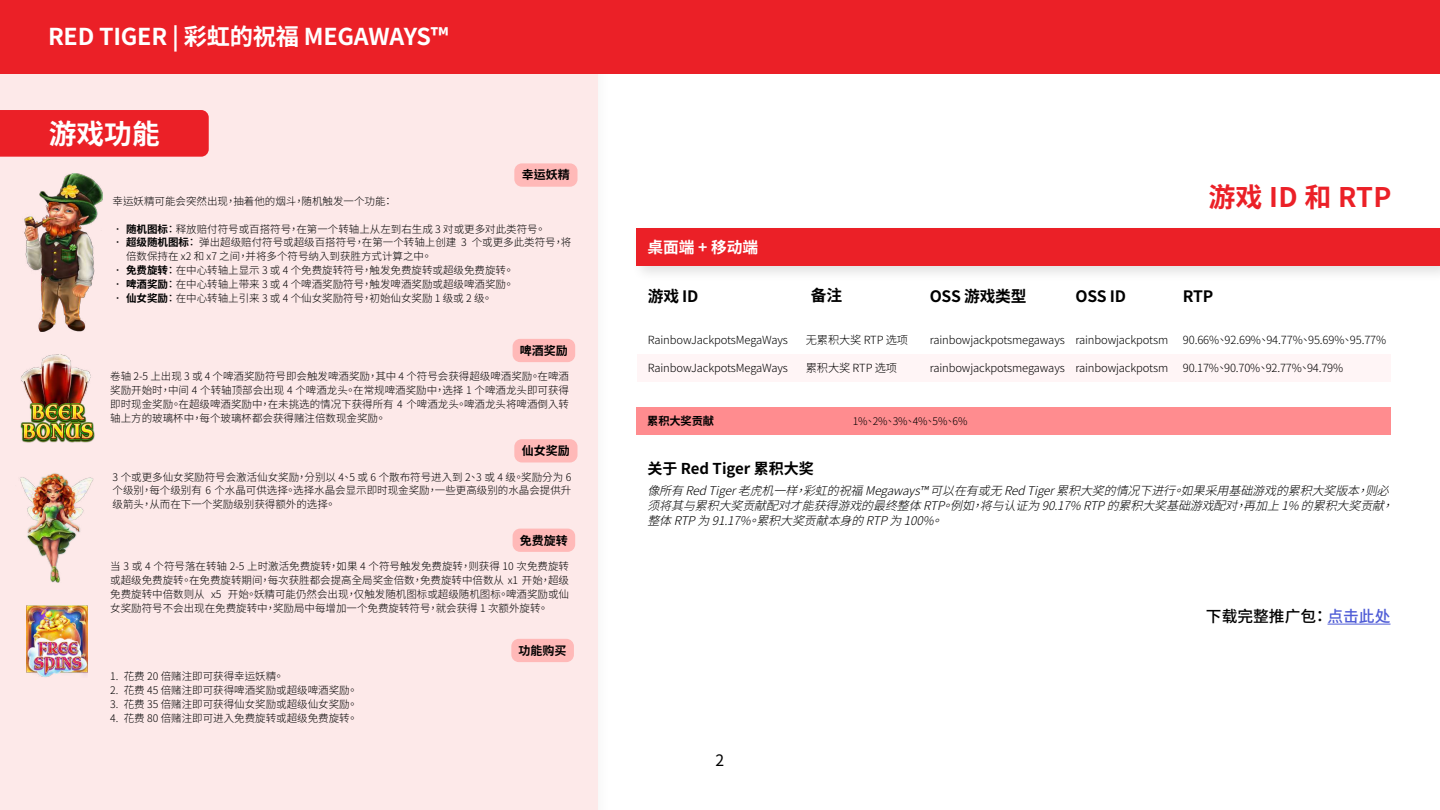
<style>
.page{position:relative;width:1440px;height:810px;background:#fff}
.page>*{position:absolute;margin:0;border:0;box-sizing:border-box;transform-origin:0 0}
.t1{font:700 27.75px "Noto Sans CJ Ktc";color:#fff}
.t2{font:700 27px "Noto Sans CJ Ktc";letter-spacing:.01em;color:#eb2027}
.t3{font:700 23.25px "Noto Sans CJ Ktc";letter-spacing:-.01em;color:#fff}
.t4{font:700 15.75px "Noto Sans CJ Ktc";letter-spacing:-.01em;color:#000}
.t5{font:500 15.75px "Noto Sans CJ Ktc";color:#000}
.t6{font:700 15.75px "Noto Sans CJ Ktc";color:#fff}
.t7{font:15.75px "Noto Sans CJ Ktc";color:#000}
.t8{font:700 15px "Noto Sans CJ Ktc";color:#000}
.t9{font:italic 300 12px/15px "Noto Sans CJ Ktc";color:#000}
.t10{font:700 12px "Noto Sans CJ Ktc";color:#000}
.t11{font:300 11.25px "Noto Sans CJ Ktc";letter-spacing:-.01em;color:#000}
.t12{font:700 11.25px "Noto Sans CJ Ktc";letter-spacing:-.01em;color:#000}
.t13{font:300 10.5px/13.9px "Noto Sans CJ Ktc";color:#000;text-align:justify}
.s1{font-weight:700}
.s2{font-weight:400}
.s3{color:#4f5cd6}
</style>
<div class="page">
<div style="left:0;top:0;width:598px;height:810px;background:#fde9e9"></div>
<div style="left:637px;top:354px;width:753px;height:28px;background:#fff5f6"></div>
<div style="left:636px;top:407px;width:754px;height:27px;background:#ff8c8f"></div>
<img style="left:24px;top:174px;width:78px;height:157px">
<img style="left:21px;top:355px;width:73px;height:87px">
<img style="left:20px;top:473px;width:74px;height:110px">
<img style="left:26px;top:605px;width:62px;height:72px">
<div style="left:0;top:0;width:1440px;height:74px;background:#eb2027"></div>
<div style="left:0;top:110px;width:209px;height:47px;background:#eb2027"></div>
<div style="left:630px;top:223px;width:810px;height:59px;background:#000;opacity:.12"></div>
<div style="left:636px;top:229px;width:804px;height:37px;background:#eb2027"></div>
<div style="left:514px;top:163px;width:63px;height:24px;background:#ffb9b8;border-radius:8px"></div>
<div style="left:513px;top:339px;width:62px;height:23px;background:#ffb9b8;border-radius:8px"></div>
<div style="left:514px;top:439px;width:63px;height:23px;background:#ffb9b8;border-radius:8px"></div>
<div style="left:513px;top:529px;width:62px;height:23px;background:#ffb9b8;border-radius:8px"></div>
<hr style="left:1328px;top:624px;width:62px;height:1px;background:#4f5cd6">
<div style="left:511px;top:639px;width:63px;height:23px;background:#ffb9b8;border-radius:8px"></div>
<h3 class="t3" style="left:48px;top:24px;width:402px">RED TIGER | 彩虹的祝福 MEGAWAYS™</h3>
<h1 class="t1" style="left:49px;top:118px;width:112px">游戏功能</h1>
<p class="t10" style="left:522px;top:168px;width:49px">幸运妖精</p>
<p class="t13" style="left:113px;top:194px;width:282px">幸运妖精可能会突然出现，抽着他的烟斗，随机触发一个功能：</p>
<p class="t13" style="left:113px;top:222px;width:435px"><span class="s1">• 随机图标</span><span class="s2">：</span>释放赔付符号或百搭符号，在第一个转轴上从左到右生成 3 对或更多对此类符号。</p>
<p class="t13" style="left:126px;top:236px;width:447px;text-indent:-14px"><span class="s1">• 超级随机图标</span><span class="s2">：</span>弹出超级赔付符号或超级百搭符号，在第一个转轴上创建 3 个或更多此类符号，将倍数保持在 x2 和 x7 之间，并将多个符号纳入到获胜方式计算之中。</p>
<p class="t13" style="left:113px;top:264px;width:403px"><span class="s1">• 免费旋转</span><span class="s2">：</span>在中心转轴上显示 3 或 4 个免费旋转符号，触发免费旋转或超级免费旋转。</p>
<p class="t13" style="left:113px;top:277px;width:403px"><span class="s1">• 啤酒奖励</span><span class="s2">：</span>在中心转轴上带来 3 或 4 个啤酒奖励符号，触发啤酒奖励或超级啤酒奖励。</p>
<p class="t13" style="left:113px;top:291px;width:381px"><span class="s1">• 仙女奖励</span><span class="s2">：</span>在中心转轴上引来 3 或 4 个仙女奖励符号，初始仙女奖励 1 级或 2 级。</p>
<p class="t10" style="left:520px;top:344px;width:49px">啤酒奖励</p>
<p class="t13" style="left:110px;top:370px;width:460px">卷轴 2-5 上出现 3 或 4 个啤酒奖励符号即会触发啤酒奖励，其中 4 个符号会获得超级啤酒奖励。在啤酒奖励开始时，中间 4 个转轴顶部会出现 4 个啤酒龙头。在常规啤酒奖励中，选择 1 个啤酒龙头即可获得即时现金奖励。在超级啤酒奖励中，在未挑选的情况下获得所有 4 个啤酒龙头。啤酒龙头将啤酒倒入转轴上方的玻璃杯中，每个玻璃杯都会获得赌注倍数现金奖励。</p>
<p class="t10" style="left:522px;top:444px;width:49px">仙女奖励</p>
<p class="t13" style="left:113px;top:470px;width:460px">3 个或更多仙女奖励符号会激活仙女奖励，分别以 4、5 或 6 个散布符号进入到 2、3 或 4 级。奖励分为 6个级别，每个级别有 6 个水晶可供选择。选择水晶会显示即时现金奖励，一些更高级别的水晶会提供升级箭头，从而在下一个奖励级别获得额外的选择。</p>
<p class="t10" style="left:520px;top:534px;width:49px">免费旋转</p>
<p class="t13" style="left:110px;top:559px;width:460px">当 3 或 4 个符号落在转轴 2-5 上时激活免费旋转，如果 4 个符号触发免费旋转，则获得 10 次免费旋转或超级免费旋转。在免费旋转期间，每次获胜都会提高全局奖金倍数，免费旋转中倍数从 x1 开始，超级免费旋转中倍数则从 x5 开始。妖精可能仍然会出现，仅触发随机图标或超级随机图标。啤酒奖励或仙女奖励符号不会出现在免费旋转中，奖励局中每增加一个免费旋转符号，就会获得 1 次额外旋转。</p>
<p class="t13" style="left:110px;top:670px;width:175px">1. 花费 20 倍赌注即可获得幸运妖精。</p>
<p class="t13" style="left:110px;top:684px;width:249px">2. 花费 45 倍赌注即可获得啤酒奖励或超级啤酒奖励。</p>
<p class="t13" style="left:110px;top:697px;width:249px">3. 花费 35 倍赌注即可获得仙女奖励或超级仙女奖励。</p>
<p class="t13" style="left:110px;top:711px;width:249px">4. 花费 80 倍赌注即可进入免费旋转或超级免费旋转。</p>
<p class="t10" style="left:518px;top:644px;width:49px">功能购买</p>
<h3 class="t6" style="left:647px;top:238px;width:112px">桌面端 + 移动端</h3>
<h3 class="t4" style="left:648px;top:288px;width:52px">游戏 ID</h3>
<p class="t11" style="left:648px;top:334px;width:142px">RainbowJackpotsMegaWays</p>
<p class="t11" style="left:648px;top:361px;width:142px">RainbowJackpotsMegaWays</p>
<h3 class="t4" style="left:811px;top:286px;width:33px">备注</h3>
<p class="t11" style="left:806px;top:334px;width:104px">无累积大奖 RTP 选项</p>
<p class="t11" style="left:806px;top:361px;width:93px">累积大奖 RTP 选项</p>
<h2 class="t2" style="left:1208px;top:182px;width:185px">游戏 ID 和 RTP</h2>
<h3 class="t4" style="left:930px;top:288px;width:98px">OSS 游戏类型</h3>
<p class="t11" style="left:930px;top:334px;width:137px">rainbowjackpotsmegaways</p>
<p class="t11" style="left:930px;top:361px;width:137px">rainbowjackpotsmegaways</p>
<h3 class="t4" style="left:1075px;top:288px;width:52px">OSS ID</h3>
<p class="t11" style="left:1075px;top:334px;width:94px">rainbowjackpotsm</p>
<p class="t11" style="left:1075px;top:361px;width:94px">rainbowjackpotsm</p>
<h3 class="t4" style="left:1183px;top:288px;width:32px">RTP</h3>
<p class="t11" style="left:1183px;top:334px;width:205px">90.66%、92.69%、94.77%、95.69%、95.77%</p>
<p class="t11" style="left:1183px;top:361px;width:162px">90.17%、90.70%、92.77%、94.79%</p>
<p class="t12" style="left:647px;top:415px;width:68px">累积大奖贡献</p>
<p class="t13" style="left:853px;top:414px;width:116px">1%、2%、3%、4%、5%、6%</p>
<h3 class="t8" style="left:647px;top:460px;width:168px">关于 Red Tiger 累积大奖</h3>
<p class="t9" style="left:647px;top:483px;width:755px">像所有RedTiger老虎机一样，彩虹的祝福Megaways™可以在有或无RedTiger累积大奖的情况下进行。如果采用基础游戏的累积大奖版本，则必须将其与累积大奖贡献配对才能获得游戏的最终整体RTP。例如，将与认证为90.17%RTP的累积大奖基础游戏配对，再加上1%的累积大奖贡献，整体RTP为91.17%。累积大奖贡献本身的RTP为100%。</p>
<h3 class="t7" style="left:716px;top:751px;width:10px">2</h3>
<h3 class="t5" style="left:1206px;top:607px;width:186px">下载完整推广包： <span class="s3">点击此处</span></h3>
</div>
